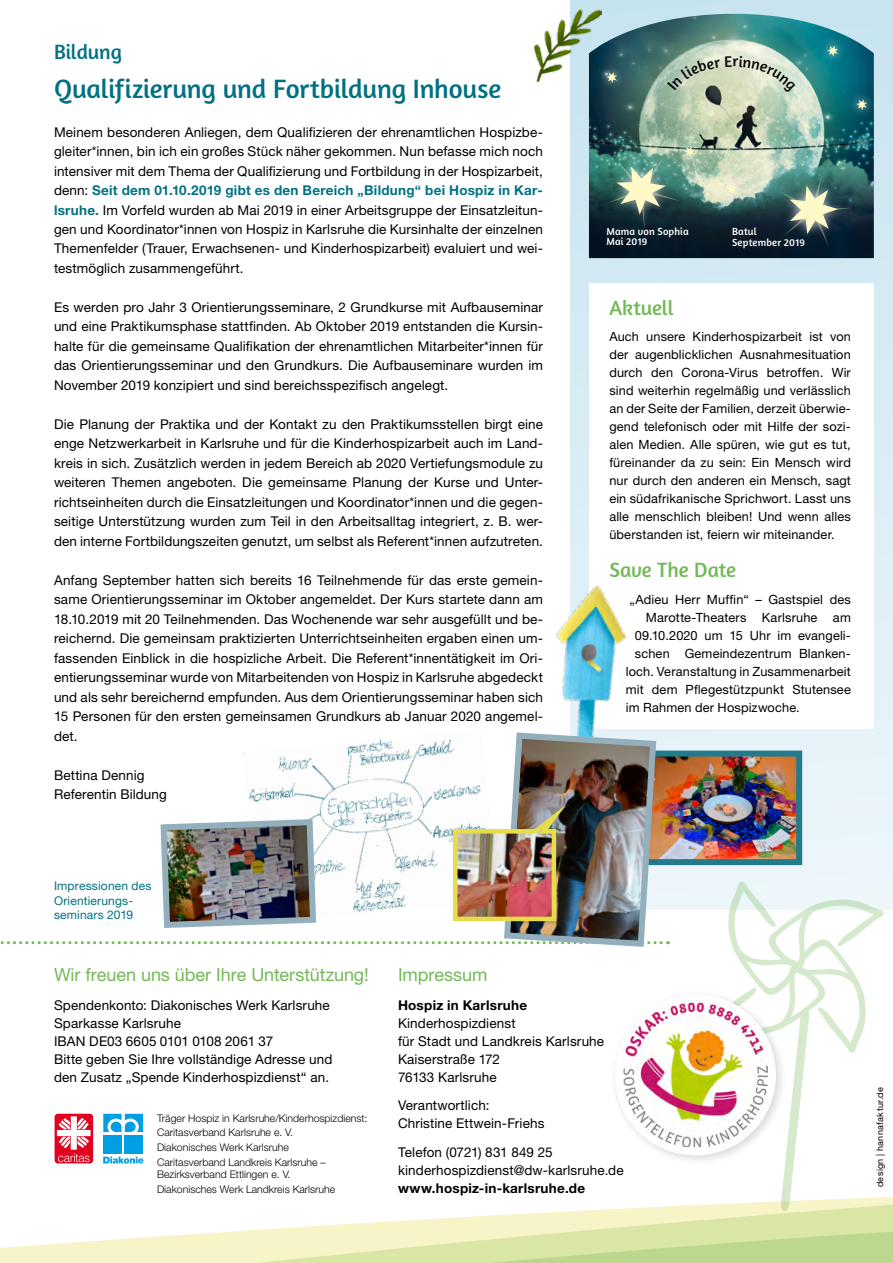
<style>
.page{position:relative;width:893px;height:1263px;background:#fff}
.page>*{position:absolute;margin:0;border:0;box-sizing:border-box;transform-origin:0 0}
.t1{font:27px "Amaranth";letter-spacing:-.005em;color:#007183}
.t2{font:21px "Amaranth";letter-spacing:-.005em;color:#73b958}
.t3{font:21px "Amaranth";letter-spacing:-.01em;color:#007183}
.t4{font:18px "Helvetica Neue LT Std";letter-spacing:-.005em;color:#73b958}
.t5{font:13.5px/19.5px "Helvetica Neue LT Std";letter-spacing:.01em;color:#000}
.t6{font:700 13.5px "Helvetica Neue LT Std";letter-spacing:.02em;color:#000}
.t7{font:12.75px/18px "Helvetica Neue LT Std";letter-spacing:.01em;color:#000;text-align:justify}
.t8{font:12px/14.4px "Helvetica Neue LT Std";letter-spacing:.015em;color:#007183}
.t9{font:300 10.5px/14.7px "Helvetica Neue LT Std";color:#000}
.t10{font:10.5px/10.5px "Amaranth";letter-spacing:.015em;color:#fff}
.t11{font:9px "Helvetica Neue LT Std";letter-spacing:.035em;color:#000}
.s1{font-weight:700;color:#007183}
</style>
<div class="page">
<div style="left:570px;top:0;width:323px;height:910px;background:linear-gradient(to bottom,#c7e3f0,#eef6fa)"></div>
<div style="left:589px;top:283px;width:285px;height:445px;background:#fff"></div>
<img style="left:668px;top:757px;width:127px;height:101px">
<div style="left:608px;top:750px;width:194px;height:115px;border:6px solid #237a8b"></div>
<svg style="left:0;top:1197px;width:893px;height:66px"></svg>
<svg style="left:54px;top:1113px;width:40px;height:51px"></svg>
<div style="left:55px;top:1114px;width:38px;height:49px;background:#e3001f;border-radius:3px"></div>
<svg style="left:57px;top:1116px;width:34px;height:46px"></svg>
<svg style="left:103px;top:1156px;width:41px;height:7px"></svg>
<svg style="left:103px;top:1114px;width:40px;height:18px"></svg>
<div style="left:103px;top:1135px;width:19px;height:18px;background:#009ee3"></div>
<div style="left:125px;top:1135px;width:18px;height:18px;background:#009ee3"></div>
<svg style="left:709px;top:880px;width:176px;height:331px"></svg>
<div style="left:609px;top:989px;width:179px;height:178px;background:#000;opacity:.15"></div>
<div style="left:615px;top:994px;width:161px;height:161px;background:#fff;border-radius:50%"></div>
<img style="left:623px;top:1002px;width:145px;height:145px">
<img style="left:589px;top:14px;width:285px;height:244px">
<svg style="left:764px;top:162px;width:103px;height:101px"></svg>
<svg style="left:586px;top:133px;width:122px;height:112px"></svg>
<svg style="left:594px;top:60px;width:36px;height:36px"></svg>
<svg style="left:815px;top:33px;width:36px;height:36px"></svg>
<svg style="left:844px;top:87px;width:36px;height:36px"></svg>
<svg style="left:714px;top:171px;width:36px;height:36px"></svg>
<img style="left:556px;top:584px;width:71px;height:145px">
<img style="left:0;top:729px;width:668px;height:218px">
<img style="left:534px;top:9px;width:67px;height:73px">
<svg style="left:667px;top:56px;width:129px;height:37px"></svg>
<h2 class="t3" style="left:54px;top:39px;width:69px">Bildung</h2>
<h1 class="t1" style="left:54px;top:72px;width:449px">Qualifizierung und Fortbildung Inhouse</h1>
<p class="t5" style="left:54px;top:122px;width:491px;text-align:justify">Meinem besonderen Anliegen, dem Qualifizieren der ehrenamtlichen Hospizbe&shy;gleiter*innen, bin ich ein großes Stück näher gekommen. Nun befasse mich noch intensiver mit dem Thema der Qualifizierung und Fortbildung in der Hospizarbeit, denn: <span class="s1">Seit dem 01.10.2019 gibt es den Bereich „Bildung“ bei Hospiz in Kar&shy;lsruhe.</span> Im Vorfeld wurden ab Mai 2019 in einer Arbeitsgruppe der Einsatzleitun&shy;gen und Koordinator*innen von Hospiz in Karlsruhe die Kursinhalte der einzelnen Themenfelder (Trauer, Erwachsenen- und Kinderhospizarbeit) evaluiert und wei&shy;testmöglich zusammengeführt.</p>
<p class="t5" style="left:54px;top:297px;width:491px;text-align:justify">Es werden pro Jahr 3 Orientierungsseminare, 2 Grundkurse mit Aufbauseminar und eine Praktikumsphase stattfinden. Ab Oktober 2019 entstanden die Kursin&shy;halte für die gemeinsame Qualifikation der ehrenamtlichen Mitarbeiter*innen für das Orientierungsseminar und den Grundkurs. Die Aufbauseminare wurden im November 2019 konzipiert und sind bereichsspezifisch angelegt.</p>
<p class="t5" style="left:54px;top:414px;width:491px;text-align:justify">Die Planung der Praktika und der Kontakt zu den Praktikumsstellen birgt eine enge Netzwerkarbeit in Karlsruhe und für die Kinderhospizarbeit auch im Land&shy;kreis in sich. Zusätzlich werden in jedem Bereich ab 2020 Vertiefungsmodule zu weiteren Themen angeboten. Die gemeinsame Planung der Kurse und Unter&shy;richtseinheiten durch die Einsatzleitungen und Koordinator*innen und die gegen&shy;seitige Unterstützung wurden zum Teil in den Arbeitsalltag integriert, z. B. wer&shy;den interne Fortbildungszeiten genutzt, um selbst als Referent*innen aufzutreten.</p>
<p class="t5" style="left:54px;top:570px;width:491px;text-align:justify">Anfang September hatten sich bereits 16 Teilnehmende für das erste gemein&shy;same Orientierungsseminar im Oktober angemeldet. Der Kurs startete dann am 18.10.2019 mit 20 Teilnehmenden. Das Wochenende war sehr ausgefüllt und be&shy;reichernd. Die gemeinsam praktizierten Unterrichtseinheiten ergaben einen um&shy;fassenden Einblick in die hospizliche Arbeit. Die Referent*innentätigkeit im Ori&shy;entierungsseminar wurde von Mitarbeitenden von Hospiz in Karlsruhe abgedeckt und als sehr bereichernd empfunden. Aus dem Orientierungsseminar haben sich 15 Personen für den ersten gemeinsamen Grundkurs ab Januar 2020 angemel&shy;det.</p>
<p class="t5" style="left:54px;top:765px;width:114px">Bettina Dennig<br>Referentin Bildung</p>
<p class="t10" style="left:606px;top:226px;width:84px">Mama von Sophia<br>Mai 2019</p>
<p class="t10" style="left:732px;top:226px;width:75px">Batul<br>September 2019</p>
<h2 class="t2" style="left:609px;top:295px;width:66px">Aktuell</h2>
<p class="t7" style="left:609px;top:328px;width:243px">Auch unsere Kinderhospizarbeit ist von der augenblicklichen Ausnahmesituation durch den Corona-Virus betroffen. Wir sind weiterhin regelmäßig und verlässlich an der Seite der Familien, derzeit überwie&shy;gend telefonisch oder mit Hilfe der sozi&shy;alen Medien. Alle spüren, wie gut es tut, füreinander da zu sein: Ein Mensch wird nur durch den anderen ein Mensch, sagt ein südafrikanische Sprichwort. Lasst uns alle menschlich bleiben! Und wenn alles überstanden ist, feiern wir miteinander.</p>
<h2 class="t2" style="left:609px;top:558px;width:128px">Save The Date</h2>
<p class="t7" style="left:629px;top:590px;width:223px">„Adieu Herr Muffin“ – Gastspiel des</p>
<p class="t7" style="left:646px;top:608px;width:206px">Marotte-Theaters Karlsruhe am</p>
<p class="t7" style="left:635px;top:626px;width:217px">09.10.2020 um 15 Uhr im evangeli-</p>
<p class="t7" style="left:635px;top:644px;width:217px">schen Gemeindezentrum Blanken-</p>
<p class="t7" style="left:626px;top:662px;width:226px">loch. Veranstaltung in Zusammenarbeit</p>
<p class="t7" style="left:626px;top:680px;width:226px">mit dem Pflegestützpunkt Stutensee</p>
<p class="t7" style="left:626px;top:698px;width:175px">im Rahmen der Hospizwoche.</p>
<p class="t8" style="left:54px;top:878px;width:99px">Impressionen des<br>Orientierungs&shy;seminars 2019</p>
<h3 class="t4" style="left:54px;top:964px;width:316px">Wir freuen uns über Ihre Unterstützung!</h3>
<p class="t5" style="left:54px;top:996px;width:280px;line-height:18px">Spendenkonto: Diakonisches Werk Karlsruhe Sparkasse Karlsruhe<br>IBAN DE03 6605 0101 0108 2061 37<br>Bitte geben Sie Ihre vollständige Adresse und den Zusatz „Spende Kinderhospizdienst“ an.</p>
<p class="t9" style="left:157px;top:1110px;width:212px">Träger Hospiz in Karlsruhe/Kinderhospizdienst:<br>Caritasverband Karlsruhe e. V.<br>Diakonisches Werk Karlsruhe<br>Caritasverband Landkreis Karlsruhe –</p>
<p class="t9" style="left:157px;top:1167px;width:180px">Bezirksverband Ettlingen e. V.<br>Diakonisches Werk Landkreis Karlsruhe</p>
<h3 class="t4" style="left:398px;top:964px;width:91px">Impressum</h3>
<p class="t6" style="left:398px;top:997px;width:131px">Hospiz in Karlsruhe</p>
<p class="t5" style="left:398px;top:1014px;width:208px;line-height:18px">Kinderhospizdienst<br>für Stadt und Landkreis Karlsruhe<br>Kaiserstraße 172<br>76133 Karlsruhe</p>
<p class="t5" style="left:398px;top:1096px;width:148px;line-height:18px">Verantwortlich:<br>Christine Ettwein-Friehs</p>
<p class="t5" style="left:398px;top:1143px;width:227px;line-height:18px">Telefon (0721) 831 849 25 kinderhospizdienst@dw-karlsruhe.de</p>
<p class="t6" style="left:398px;top:1180px;width:189px">www.hospiz-in-karlsruhe.de</p>
<p class="t11" style="left:875px;top:1187px;width:102px;rotate:-90deg">design | hannafaktur.de</p>
</div>
